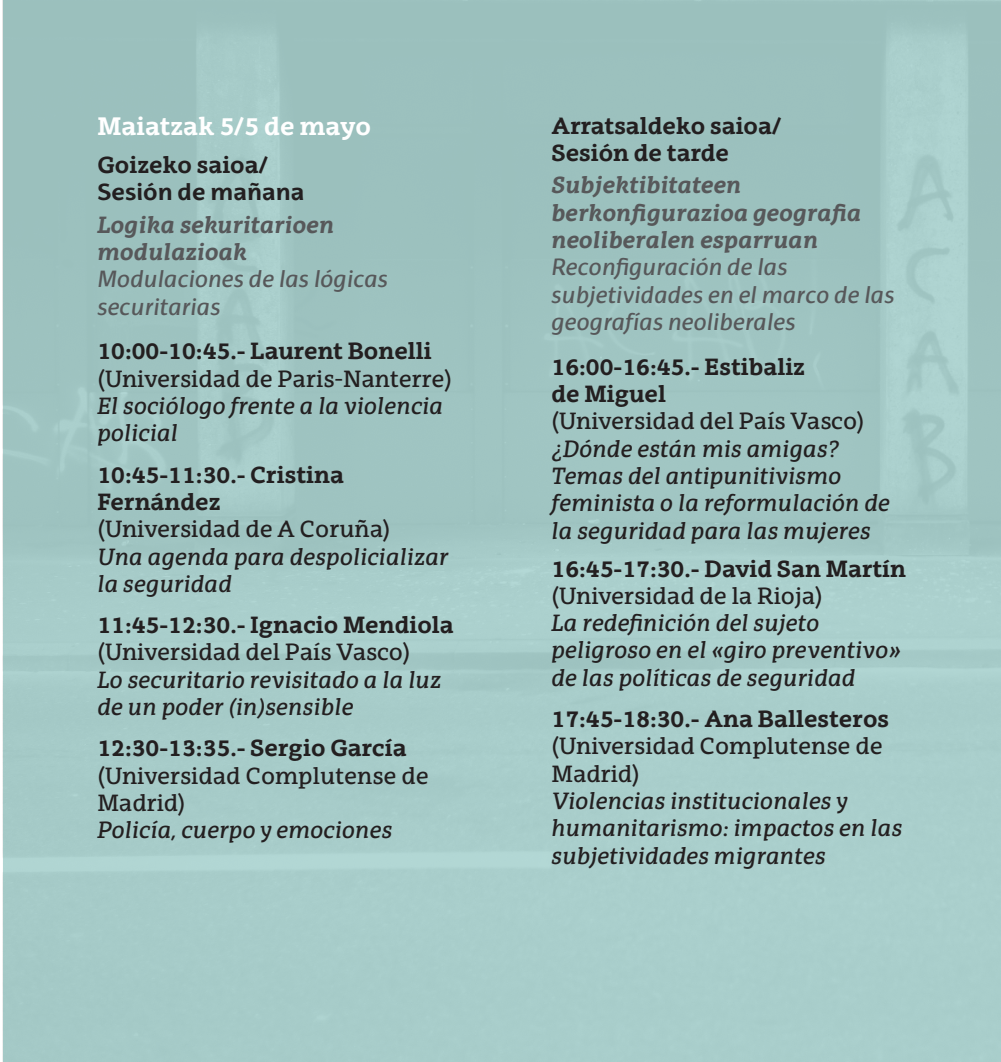
<style>
.page{position:relative;width:1001px;height:1062px;background:#fff}
.page>*{position:absolute;margin:0;border:0;box-sizing:border-box;transform-origin:0 0}
.t1{font:700 24.5px "EHU Serif";color:#fff}
.t2{font:italic 22.75px/27.3px "EHU Serif";color:#231f20}
.t3{font:700 22.75px/27.3px "EHU Serif";color:#231f20}
.t4{font:22.75px/27.3px "EHU Serif";color:#231f20}
.t5{font:italic 22.75px/27.3px "EHU Sans";color:#57585a}
.t6{font:italic 700 22.75px/27.3px "EHU Serif";color:#57585a}
.t7{font:700 22.75px "EHU Sans";color:#231f20}
</style>
<div class="page">
<p class="t1" style="left:97px;top:111px;width:275px">Maiatzak 5/5 de mayo</p>
<p class="t3" style="left:97px;top:150px;width:172px">Goizeko saioa/</p>
<p class="t7" style="left:97px;top:177px;width:208px">Sesión de mañana</p>
<p class="t6" style="left:97px;top:210px;width:238px">Logika sekuritarioen modulazioak</p>
<p class="t5" style="left:97px;top:265px;width:292px">Modulaciones de las lógicas securitarias</p>
<p class="t3" style="left:97px;top:337px;width:336px">10:00-10:45.- Laurent Bonelli</p>
<p class="t4" style="left:97px;top:365px;width:356px">(Universidad de Paris-Nanterre)</p>
<p class="t2" style="left:97px;top:392px;width:347px">El sociólogo frente a la violencia policial</p>
<p class="t3" style="left:97px;top:460px;width:248px">10:45-11:30.- Cristina<br>Fernández</p>
<p class="t4" style="left:97px;top:515px;width:294px">(Universidad de A Coruña)</p>
<p class="t2" style="left:97px;top:542px;width:353px">Una agenda para despolicializar la seguridad</p>
<p class="t3" style="left:97px;top:611px;width:358px">11:45-12:30.- Ignacio Mendiola</p>
<p class="t4" style="left:97px;top:638px;width:314px">(Universidad del País Vasco)</p>
<p class="t2" style="left:97px;top:665px;width:345px">Lo securitario revisitado a la luz de un poder (in)sensible</p>
<p class="t3" style="left:97px;top:734px;width:311px">12:30-13:35.- Sergio García</p>
<p class="t4" style="left:97px;top:761px;width:333px">(Universidad Complutense de<br>Madrid)</p>
<p class="t2" style="left:97px;top:816px;width:297px">Policía, cuerpo y emociones</p>
<p class="t3" style="left:551px;top:111px;width:231px">Arratsaldeko saioa/<br>Sesión de tarde</p>
<p class="t6" style="left:551px;top:171px;width:312px">Subjektibitateen berkonfigurazioa geografia neoliberalen esparruan</p>
<p class="t5" style="left:551px;top:253px;width:344px">Reconfiguración de las subjetividades en el marco de las geografías neoliberales</p>
<p class="t3" style="left:551px;top:352px;width:255px">16:00-16:45.- Estibaliz de Miguel</p>
<p class="t4" style="left:551px;top:407px;width:314px">(Universidad del País Vasco)</p>
<p class="t2" style="left:551px;top:434px;width:340px">¿Dónde están mis amigas?<br>Temas del antipunitivismo feminista o la reformulación de la seguridad para las mujeres</p>
<p class="t3" style="left:551px;top:554px;width:356px">16:45-17:30.- David San Martín</p>
<p class="t4" style="left:551px;top:582px;width:272px">(Universidad de la Rioja)</p>
<p class="t2" style="left:551px;top:609px;width:351px">La redefinición del sujeto peligroso en el «giro preventivo» de las políticas de seguridad</p>
<p class="t3" style="left:551px;top:705px;width:339px">17:45-18:30.- Ana Ballesteros</p>
<p class="t4" style="left:551px;top:732px;width:333px">(Universidad Complutense de<br>Madrid)</p>
<p class="t2" style="left:551px;top:786px;width:352px">Violencias institucionales y humanitarismo: impactos en las subjetividades migrantes</p>
</div>
